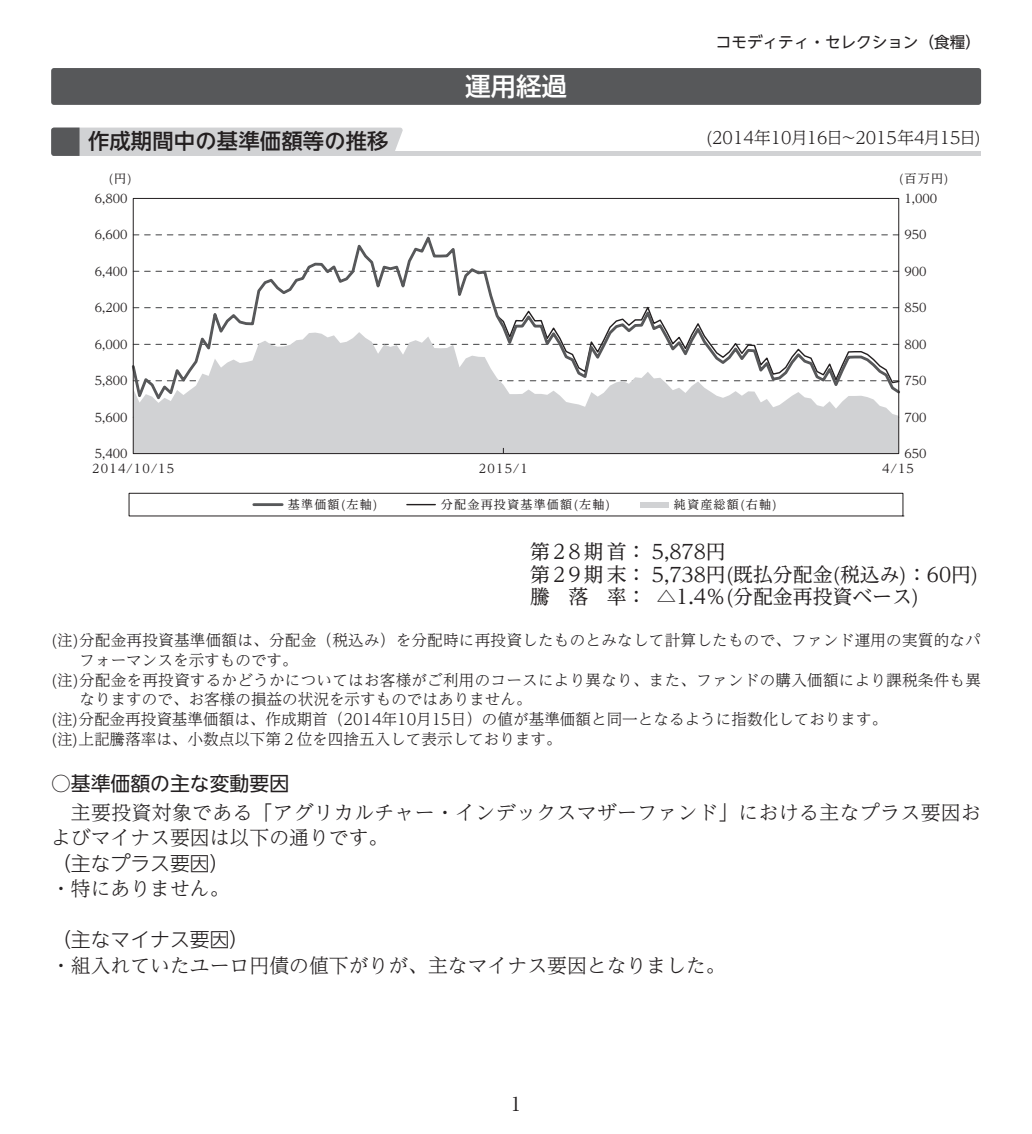
<style>
.page{position:relative;width:1032px;height:1134px;background:#fff}
.page>*{position:absolute;margin:0;border:0;box-sizing:border-box;transform-origin:0 0}
.t1{font:25.6px "UD Shin Go NT Pro Medium 90 msp RKSJ H";color:#fff}
.t2{font:21.2px "UD Shin Go NT Pro Medium 90 msp RKSJ H";letter-spacing:.01em;color:#231f20}
.t3{font:19.8px/25.6px "UD Reimin Pro Light 90 msp RKSJ H";color:#231f20}
.t4{font:19.8px/22.6px "UD Reimin Pro Regular 90 msp RKSJ H";color:#231f20}
.t5{font:19.8px/28.4px "UD Reimin Pro Light 90 msp RKSJ H";letter-spacing:.02em;color:#231f20}
.t6{font:18.4px "UD Reimin Pro Regular 90 msp RKSJ H";color:#231f20}
.t7{font:17px "UD Reimin Pro Light 90 msp RKSJ H";color:#231f20}
.t8{font:15.6px "UD Reimin Pro Light 90 msp RKSJ H";color:#231f20}
.t9{font:15.6px "UD Shin Go NT Pro Regular 90 msp RKSJ H";color:#231f20}
.t10{font:12px "UD Reimin Pro Regular 90 msp RKSJ H";color:#231f20}
.t11{font:12px "UD Reimin Pro Regular 90 msp RKSJ H";letter-spacing:.1em;color:#231f20}
.s1{font-family:"UD Shin Go NT Pro Regular 90 msp RKSJ H"}
.s2{font-family:"UD Shin Go NT Pro Light 90 msp RKSJ H"}
</style>
<div class="page">
<div style="left:51px;top:68px;width:930px;height:37px;background:#57585a;border-radius:3px"></div>
<hr style="left:68px;top:152px;width:913px;height:4px;background:#d1d2d4">
<svg style="left:51px;top:128px;width:352px;height:28px;background:#c7c8ca"></svg>
<div style="left:135px;top:405px;width:762px;height:47px;background:#d1d2d4"></div>
<div style="left:129px;top:493px;width:774px;height:23px;border:1px solid #231f20"></div>
<div style="left:640px;top:502px;width:28px;height:5px;background:#d1d2d4"></div>
<hr style="left:254px;top:503px;width:28px;height:3px;background:#57585a">
<svg style="left:407px;top:504px;width:28px;height:1px"></svg>
<svg style="left:131px;top:231px;width:769px;height:174px"></svg>
<div style="left:133px;top:198px;width:766px;height:256px;border:1px solid #231f20"></div>
<p class="t1" style="left:465px;top:77px;width:104px">運用経過</p>
<p class="t9" style="left:716px;top:36px;width:267px">コモディティ・セレクション（食糧）</p>
<p class="t2" style="left:88px;top:133px;width:302px">作成期間中の基準価額等の推移</p>
<p class="t7" style="left:706px;top:131px;width:277px">(2014年10月16日～2015年4月15日)</p>
<p class="t10" style="left:108px;top:174px;width:25px">(円)</p>
<p class="t10" style="left:899px;top:174px;width:52px">(百万円)</p>
<p class="t10" style="left:95px;top:194px;width:34px">6,800</p>
<p class="t10" style="left:904px;top:194px;width:34px">1,000</p>
<p class="t10" style="left:95px;top:230px;width:34px">6,600</p>
<p class="t10" style="left:904px;top:230px;width:24px">950</p>
<p class="t10" style="left:95px;top:267px;width:34px">6,400</p>
<p class="t10" style="left:904px;top:267px;width:24px">900</p>
<p class="t10" style="left:95px;top:303px;width:34px">6,200</p>
<p class="t10" style="left:904px;top:303px;width:24px">850</p>
<p class="t10" style="left:95px;top:340px;width:34px">6,000</p>
<p class="t10" style="left:904px;top:340px;width:24px">800</p>
<p class="t10" style="left:95px;top:376px;width:34px">5,800</p>
<p class="t10" style="left:904px;top:376px;width:24px">750</p>
<p class="t10" style="left:95px;top:413px;width:34px">5,600</p>
<p class="t10" style="left:904px;top:413px;width:24px">700</p>
<p class="t10" style="left:95px;top:449px;width:34px">5,400</p>
<p class="t10" style="left:904px;top:449px;width:24px">650</p>
<p class="t10" style="left:92px;top:464px;width:83px">2014/10/15</p>
<p class="t10" style="left:479px;top:464px;width:50px">2015/1</p>
<p class="t10" style="left:882px;top:464px;width:33px">4/15</p>
<p class="t10" style="left:288px;top:500px;width:91px">基準価額(左軸)</p>
<p class="t11" style="left:441px;top:500px;width:171px">分配金再投資基準価額(左軸)</p>
<p class="t10" style="left:674px;top:500px;width:105px">純資産総額(右軸)</p>
<p class="t4" style="left:530px;top:543px;width:450px">第28期首： 5,878円<br>第 2 9 期末： 5,738円(既払分配金(税込み)：60円)騰落率：</p>
<p class="t4" style="left:656px;top:588px;width:264px">△1.4％(分配金再投資ベース)</p>
<p class="t8" style="left:51px;top:634px;width:931px">(注)分配金再投資基準価額は、分配金（税込み）を分配時に再投資したものとみなして計算したもので、ファンド運用の実質的なパ</p>
<p class="t8" style="left:80px;top:654px;width:220px">フォーマンスを示すものです。</p>
<p class="t8" style="left:51px;top:674px;width:931px">(注)分配金を再投資するかどうかについてはお客様がご利用のコースにより異なり、また、ファンドの購入価額により課税条件も異</p>
<p class="t8" style="left:80px;top:694px;width:454px">なりますので、お客様の損益の状況を示すものではありません。</p>
<p class="t8" style="left:51px;top:713px;width:838px">(注)分配金再投資基準価額は、作成期首（2014年10月15日）の値が基準価額と同一となるように指数化しております。</p>
<p class="t8" style="left:51px;top:733px;width:512px">(注)上記騰落率は、小数点以下第２位を四捨五入して表示しております。</p>
<p class="t5" style="left:71px;top:772px;width:911px;text-indent:-20px"><span class="s1">○基準価額の主な変動要因<br></span>主要投資対象である「アグリカルチャー・インデックスマザーファンド」における主なプラス要因お</p>
<p class="t3" style="left:51px;top:828px;width:339px">よびマイナス要因は以下の通りです。<span class="s2">（主なプラス要因）<br></span>・特にありません。</p>
<p class="t3" style="left:51px;top:930px;width:676px"><span class="s2">（主なマイナス要因）<br></span>・組入れていたユーロ円債の値下がりが、主なマイナス要因となりました。</p>
<p class="t6" style="left:507px;top:1097px;width:20px">１</p>
</div>
